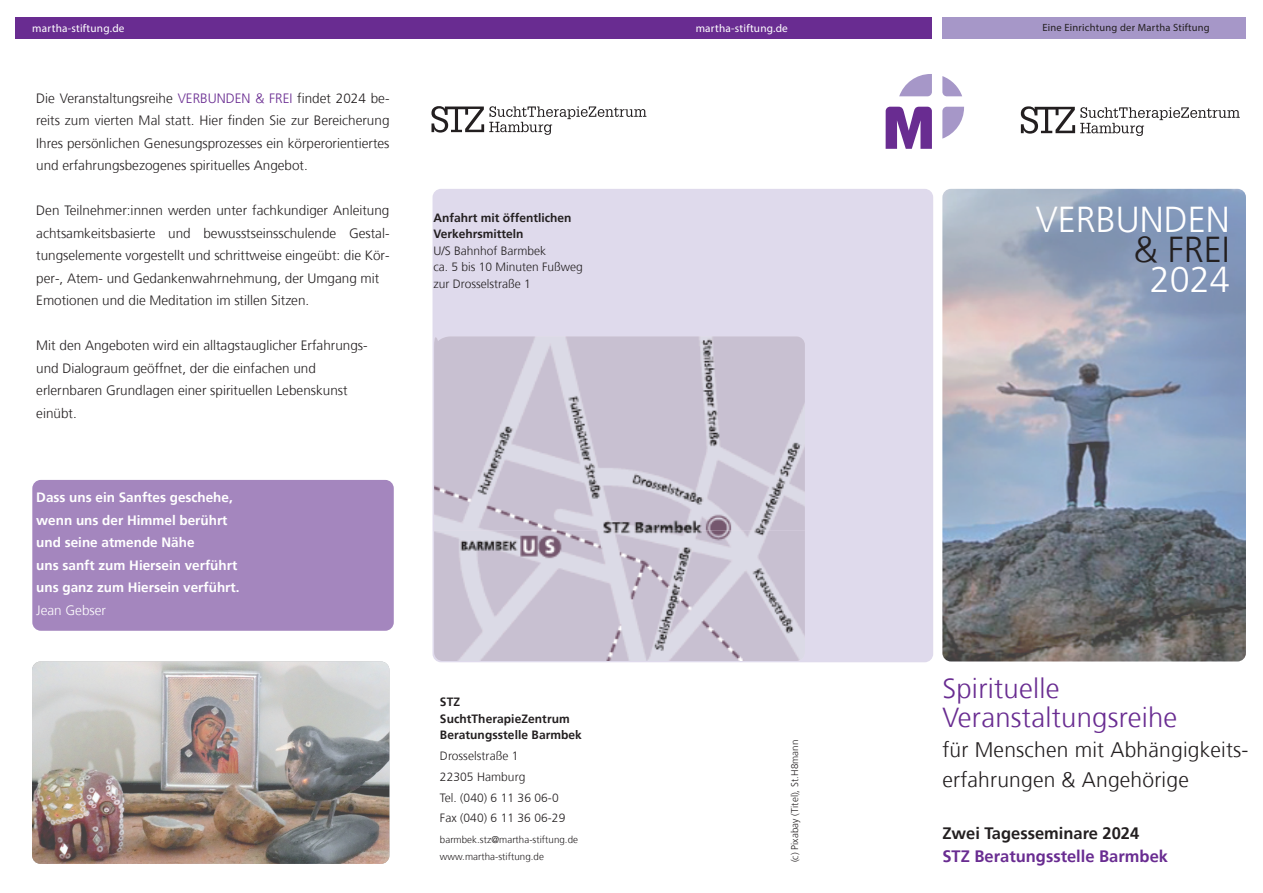
<style>
.page{position:relative;width:1263px;height:893px;background:#fff}
.page>*{position:absolute;margin:0;border:0;box-sizing:border-box;transform-origin:0 0}
.t1{font:300 36px "Frutiger";color:#fff}
.t2{font:300 36px "Frutiger";color:#231f20}
.t3{font:300 27.45px/29.7px "Frutiger";letter-spacing:.01em;color:#692c91}
.t4{font:300 21px/29.7px "Frutiger";letter-spacing:.01em;color:#231f20}
.t5{font:700 16.5px "Frutiger";color:#692c91}
.t6{font:700 16.5px "Frutiger";color:#231f20}
.t7{font:300 13.5px/22.5px "Frutiger";color:#231f20}
.t8{font:700 13.5px/22.5px "Frutiger";color:#fff}
.t9{font:300 13.5px "Frutiger";color:#fff}
.t10{font:300 12px/20.7px "Frutiger";color:#231f20}
.t11{font:700 12px/16.5px "Frutiger";letter-spacing:.005em;color:#231f20}
.t12{font:11.25px "Myriad Pro";letter-spacing:.02em;color:#fff}
.t13{font:10.5px "Myriad Pro";letter-spacing:.02em;color:#231f20}
.t14{font:300 9.75px/16.5px "Frutiger";letter-spacing:.005em;color:#231f20}
.s1{color:#692c91}
</style>
<div class="page">
<div style="left:942px;top:17px;width:304px;height:21px;background:#a697c8"></div>
<div style="left:15px;top:17px;width:917px;height:21px;background:#692c91"></div>
<svg style="left:942px;top:107px;width:22px;height:32px"></svg>
<svg style="left:899px;top:74px;width:33px;height:22px"></svg>
<svg style="left:942px;top:76px;width:20px;height:20px"></svg>
<svg style="left:886px;top:107px;width:46px;height:42px"></svg>
<svg style="left:431px;top:106px;width:215px;height:29px"></svg>
<svg style="left:1021px;top:106px;width:219px;height:30px"></svg>
<div style="left:32px;top:480px;width:362px;height:151px;background:#a486be;border-radius:9px"></div>
<div style="left:432px;top:189px;width:501px;height:473px;background:#dfdaec;border-radius:9px"></div>
<img style="left:942px;top:189px;width:304px;height:472px">
<img style="left:32px;top:661px;width:357px;height:203px">
<img style="left:434px;top:336px;width:371px;height:325px">
<p class="t12" style="left:32px;top:21px;width:94px">martha-stiftung.de</p>
<p class="t12" style="left:696px;top:21px;width:94px">martha-stiftung.de</p>
<p class="t13" style="left:1042px;top:21px;width:169px">Eine Einrichtung der Martha Stiftung</p>
<p class="t7" style="left:36px;top:87px;width:355px;text-align:justify">Die Veranstaltungsreihe <span class="s1">VERBUNDEN &amp; FREI</span> findet 2024 be&shy;reits zum vierten Mal statt. Hier finden Sie zur Bereicherung Ihres persönlichen Genesungsprozesses ein körperorientiertes und erfahrungsbezogenes spirituelles Angebot.</p>
<p class="t7" style="left:36px;top:200px;width:355px">Den Teilnehmer:innen werden unter fachkundiger Anleitung achtsamkeitsbasierte und bewusstseinsschulende Gestal&shy;tungselemente vorgestellt und schrittweise eingeübt: die Kör&shy;per-, Atem- und Gedankenwahrnehmung, der Umgang mit Emotionen und die Meditation im stillen Sitzen.</p>
<p class="t7" style="left:36px;top:335px;width:333px">Mit den Angeboten wird ein alltagstauglicher Erfahrungs&shy;und Dialograum geöffnet, der die einfachen und erlernbaren Grundlagen einer spirituellen Lebenskunst einübt.</p>
<p class="t8" style="left:36px;top:487px;width:205px">Dass uns ein Sanftes geschehe, wenn uns der Himmel berührt und seine atmende Nähe<br>uns sanft zum Hiersein verführt uns ganz zum Hiersein verführt.</p>
<p class="t9" style="left:36px;top:603px;width:71px">Jean Gebser</p>
<p class="t11" style="left:434px;top:209px;width:139px">Anfahrt mit öffentlichen<br>Verkehrsmitteln</p>
<p class="t10" style="left:434px;top:242px;width:151px;line-height:16.5px">U/S Bahnhof Barmbek<br>ca. 5 bis 10 Minuten Fußweg zur Drosselstraße 1</p>
<p class="t11" style="left:440px;top:694px;width:144px">STZ<br>SuchtTherapieZentrum<br>Beratungsstelle Barmbek</p>
<p class="t10" style="left:440px;top:746px;width:127px">Drosselstraße 1<br>22305 Hamburg<br>Tel. (040) 6 11 36 06-0<br>Fax (040) 6 11 36 06-29</p>
<p class="t14" style="left:440px;top:832px;width:140px">barmbek.stz@martha-stiftung.de www.martha-stiftung.de</p>
<h1 class="t1" style="left:1036px;top:199px;width:196px">VERBUNDEN</h1>
<h1 class="t2" style="left:1134px;top:229px;width:98px">&amp; FREI</h1>
<h1 class="t1" style="left:1150px;top:259px;width:82px">2024</h1>
<p class="t14" style="left:787px;top:862px;width:124px;rotate:-90deg">(c) Pixabay (Titel), St.H8mann</p>
<h2 class="t3" style="left:942px;top:674px;width:236px">Spirituelle<br>Veranstaltungsreihe</h2>
<h3 class="t4" style="left:942px;top:735px;width:308px">für Menschen mit Abhängigkeits&shy;erfahrungen &amp; Angehörige</h3>
<p class="t6" style="left:942px;top:824px;width:198px">Zwei Tagesseminare 2024</p>
<p class="t5" style="left:942px;top:846px;width:227px">STZ Beratungsstelle Barmbek</p>
</div>
